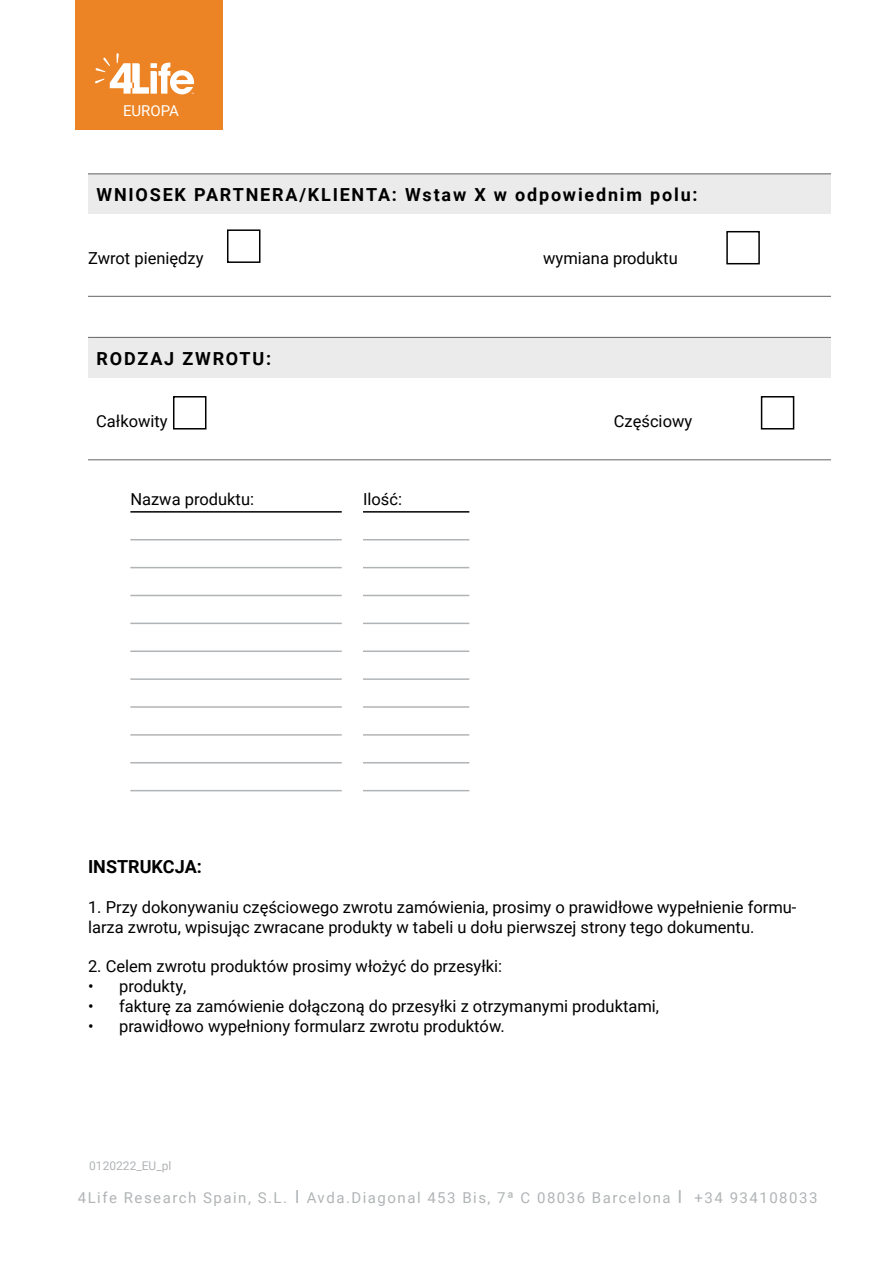
<style>
.page{position:relative;width:893px;height:1263px;background:#fff}
.page>*{position:absolute;margin:0;border:0;box-sizing:border-box;transform-origin:0 0}
.t1{font:700 18px "Roboto";letter-spacing:.1em;color:#000}
.t2{font:700 18px "Roboto";color:#000}
.t3{font:16.5px/19.8px "Roboto";color:#000}
.t4{font:15px "Roboto";letter-spacing:.1em;color:#b1b4b6}
.t5{font:15px "Roboto";color:#fff}
.t6{font:12px "Roboto";color:#b1b4b6}
.s1{font-size:18px}
</style>
<div class="page">
<div style="left:88px;top:174px;width:743px;height:40px;background:#ebebec"></div>
<hr style="left:88px;top:173px;width:743px;height:1px;background:#636466">
<hr style="left:88px;top:296px;width:743px;height:1px;background:#636466">
<div style="left:227px;top:229px;width:33px;height:34px;border:2px solid #000"></div>
<div style="left:726px;top:231px;width:34px;height:33px;border:2px solid #000"></div>
<div style="left:88px;top:337px;width:743px;height:40px;background:#ebebec"></div>
<hr style="left:88px;top:337px;width:743px;height:1px;background:#636466">
<hr style="left:88px;top:459px;width:743px;height:1px;background:#636466">
<hr style="left:363px;top:539px;width:106px;height:1px;background:#b1b4b6">
<hr style="left:363px;top:567px;width:106px;height:1px;background:#b1b4b6">
<hr style="left:363px;top:595px;width:106px;height:1px;background:#b1b4b6">
<hr style="left:363px;top:623px;width:106px;height:1px;background:#b1b4b6">
<hr style="left:363px;top:650px;width:106px;height:2px;background:#b1b4b6">
<hr style="left:363px;top:678px;width:106px;height:2px;background:#b1b4b6">
<hr style="left:363px;top:706px;width:106px;height:2px;background:#b1b4b6">
<hr style="left:363px;top:734px;width:106px;height:2px;background:#b1b4b6">
<hr style="left:363px;top:762px;width:106px;height:1px;background:#b1b4b6">
<hr style="left:363px;top:790px;width:106px;height:1px;background:#b1b4b6">
<hr style="left:130px;top:539px;width:212px;height:1px;background:#b1b4b6">
<hr style="left:130px;top:567px;width:212px;height:1px;background:#b1b4b6">
<hr style="left:130px;top:595px;width:212px;height:1px;background:#b1b4b6">
<hr style="left:130px;top:623px;width:212px;height:1px;background:#b1b4b6">
<hr style="left:130px;top:650px;width:212px;height:2px;background:#b1b4b6">
<hr style="left:130px;top:678px;width:212px;height:2px;background:#b1b4b6">
<hr style="left:130px;top:706px;width:212px;height:2px;background:#b1b4b6">
<hr style="left:130px;top:734px;width:212px;height:2px;background:#b1b4b6">
<hr style="left:130px;top:762px;width:212px;height:1px;background:#b1b4b6">
<hr style="left:130px;top:790px;width:212px;height:1px;background:#b1b4b6">
<hr style="left:130px;top:511px;width:212px;height:2px;background:#000">
<hr style="left:363px;top:511px;width:106px;height:2px;background:#000">
<div style="left:173px;top:396px;width:33px;height:33px;border:2px solid #000"></div>
<div style="left:761px;top:396px;width:33px;height:33px;border:2px solid #000"></div>
<div style="left:75px;top:0;width:148px;height:130px;background:#ec8425"></div>
<svg style="left:95px;top:53px;width:99px;height:41px"></svg>
<p class="t5" style="left:123px;top:100px;width:58px">EUROPA</p>
<p class="t1" style="left:97px;top:182px;width:603px">WNIOSEK PARTNERA/KLIENTA: Wstaw X w odpowiednim polu:</p>
<p class="t3" style="left:88px;top:247px;width:117px">Zwrot pieniędzy</p>
<p class="t3" style="left:543px;top:247px;width:136px">wymiana produktu</p>
<p class="t1" style="left:97px;top:346px;width:176px">RODZAJ ZWROTU:</p>
<p class="t3" style="left:96px;top:411px;width:73px">Całkowity</p>
<p class="t3" style="left:614px;top:411px;width:80px">Częściowy</p>
<p class="t3" style="left:130px;top:489px;width:125px">Nazwa produktu:</p>
<p class="t3" style="left:363px;top:489px;width:41px">Ilość:</p>
<p class="t2" style="left:88px;top:854px;width:115px">INSTRUKCJA:</p>
<p class="t3" style="left:88px;top:897px;width:710px">1. Przy dokonywaniu częściowego zwrotu zamówienia, prosimy o prawidłowe wypełnienie formu&shy;larza zwrotu, wpisując zwracane produkty w tabeli u dołu pierwszej strony tego dokumentu.</p>
<p class="t3" style="left:88px;top:956px;width:416px">2. Celem zwrotu produktów prosimy włożyć do przesyłki:</p>
<p class="t3" style="left:88px;top:976px;width:100px">• produkty,</p>
<p class="t3" style="left:88px;top:996px;width:573px">• fakturę za zamówienie dołączoną do przesyłki z otrzymanymi produktami,</p>
<p class="t3" style="left:88px;top:1015px;width:418px">• prawidłowo wypełniony formularz zwrotu produktów.</p>
<p class="t6" style="left:89px;top:1157px;width:84px">0120222_EU_pl</p>
<p class="t4" style="left:78px;top:1187px;width:741px">4Life Research Spain, S.L. <span class="s1">I</span> Avda.Diagonal 453 Bis, 7ª C 08036 Barcelona <span class="s1">I</span> +34 934108033</p>
</div>
